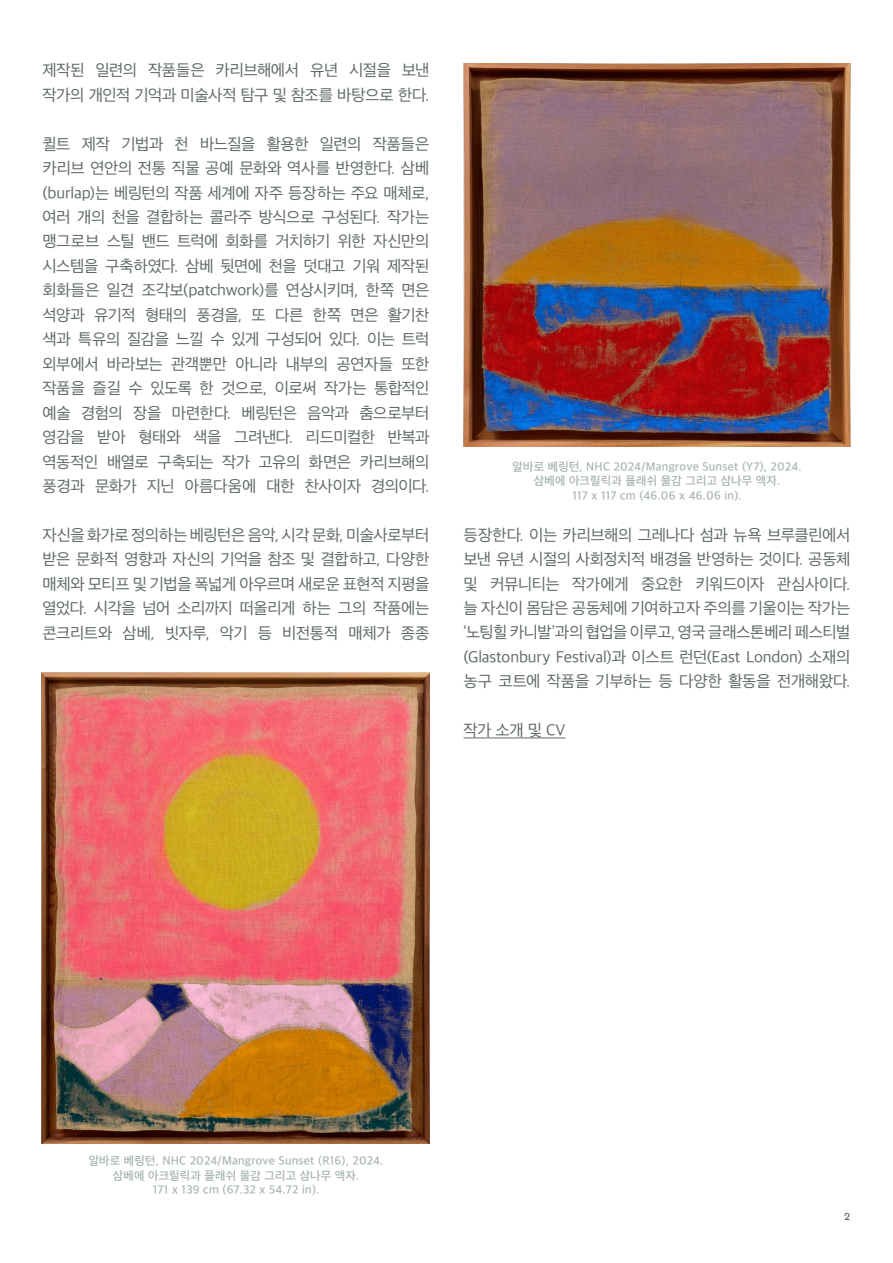
<style>
.page{position:relative;width:893px;height:1263px;background:#fff}
.page>*{position:absolute;margin:0;border:0;box-sizing:border-box;transform-origin:0 0}
.t1{font:16.5px/24.5px "Apple SD Gothic Neo";letter-spacing:-.02em;color:#606969;text-align:justify}
.t2{font:600 12px/14.4px "Apple SD Gothic Neo";letter-spacing:.02em;color:#a9b5b5;text-align:center}
.t3{font:10.5px "Formale Grotesque N3";color:#606969}
</style>
<div class="page">
<hr style="left:463px;top:737px;width:102px;height:1px;background:#606969">
<img style="left:41px;top:673px;width:388px;height:470px">
<img style="left:464px;top:64px;width:386px;height:382px">
<p class="t1" style="left:43px;top:57px;width:388px">제작된 일련의 작품들은 카리브해에서 유년 시절을 보낸 작가의 개인적 기억과 미술사적 탐구 및 참조를 바탕으로 한다.</p>
<p class="t1" style="left:43px;top:131px;width:388px">퀼트 제작 기법과 천 바느질을 활용한 일련의 작품들은 카리브 연안의 전통 직물 공예 문화와 역사를 반영한다. 삼베 (burlap)는 베링턴의 작품 세계에 자주 등장하는 주요 매체로, 여러 개의 천을 결합하는 콜라주 방식으로 구성된다. 작가는 맹그로브 스틸 밴드 트럭에 회화를 거치하기 위한 자신만의 시스템을 구축하였다. 삼베 뒷면에 천을 덧대고 기워 제작된 회화들은 일견 조각보(patchwork)를 연상시키며, 한쪽 면은 석양과 유기적 형태의 풍경을, 또 다른 한쪽 면은 활기찬 색과 특유의 질감을 느낄 수 있게 구성되어 있다. 이는 트럭 외부에서 바라보는 관객뿐만 아니라 내부의 공연자들 또한 작품을 즐길 수 있도록 한 것으로, 이로써 작가는 통합적인 예술 경험의 장을 마련한다. 베링턴은 음악과 춤으로부터 영감을 받아 형태와 색을 그려낸다. 리드미컬한 반복과 역동적인 배열로 구축되는 작가 고유의 화면은 카리브해의 풍경과 문화가 지닌 아름다움에 대한 찬사이자 경의이다.</p>
<p class="t1" style="left:43px;top:522px;width:388px">자신을 화가로 정의하는 베링턴은 음악, 시각 문화, 미술사로부터 받은 문화적 영향과 자신의 기억을 참조 및 결합하고, 다양한 매체와 모티프 및 기법을 폭넓게 아우르며 새로운 표현적 지평을 열었다. 시각을 넘어 소리까지 떠올리게 하는 그의 작품에는 콘크리트와 삼베, 빗자루, 악기 등 비전통적 매체가 종종</p>
<p class="t1" style="left:463px;top:522px;width:388px">등장한다. 이는 카리브해의 그레나다 섬과 뉴욕 브루클린에서 보낸 유년 시절의 사회정치적 배경을 반영하는 것이다. 공동체 및 커뮤니티는 작가에게 중요한 키워드이자 관심사이다. 늘 자신이 몸담은 공동체에 기여하고자 주의를 기울이는 작가는 ‘노팅힐 카니발’과의 협업을 이루고, 영국 글래스톤베리 페스티벌 (Glastonbury Festival)과 이스트 런던(East London) 소재의 농구 코트에 작품을 기부하는 등 다양한 활동을 전개해왔다.</p>
<p class="t1" style="left:463px;top:717px;width:103px">작가 소개 및 CV</p>
<p class="t2" style="left:512px;top:459px;width:290px">알바로 베링턴, NHC 2024/Mangrove Sunset (Y7), 2024. 삼베에 아크릴릭과 플래쉬 물감 그리고 삼나무 액자.<br>117 x 117 cm (46.06 x 46.06 in).</p>
<p class="t2" style="left:89px;top:1153px;width:296px">알바로 베링턴, NHC 2024/Mangrove Sunset (R16), 2024. 삼베에 아크릴릭과 플래쉬 물감 그리고 삼나무 액자.<br>171 x 139 cm (67.32 x 54.72 in).</p>
<p class="t3" style="left:844px;top:1211px;width:8px">2</p>
</div>
